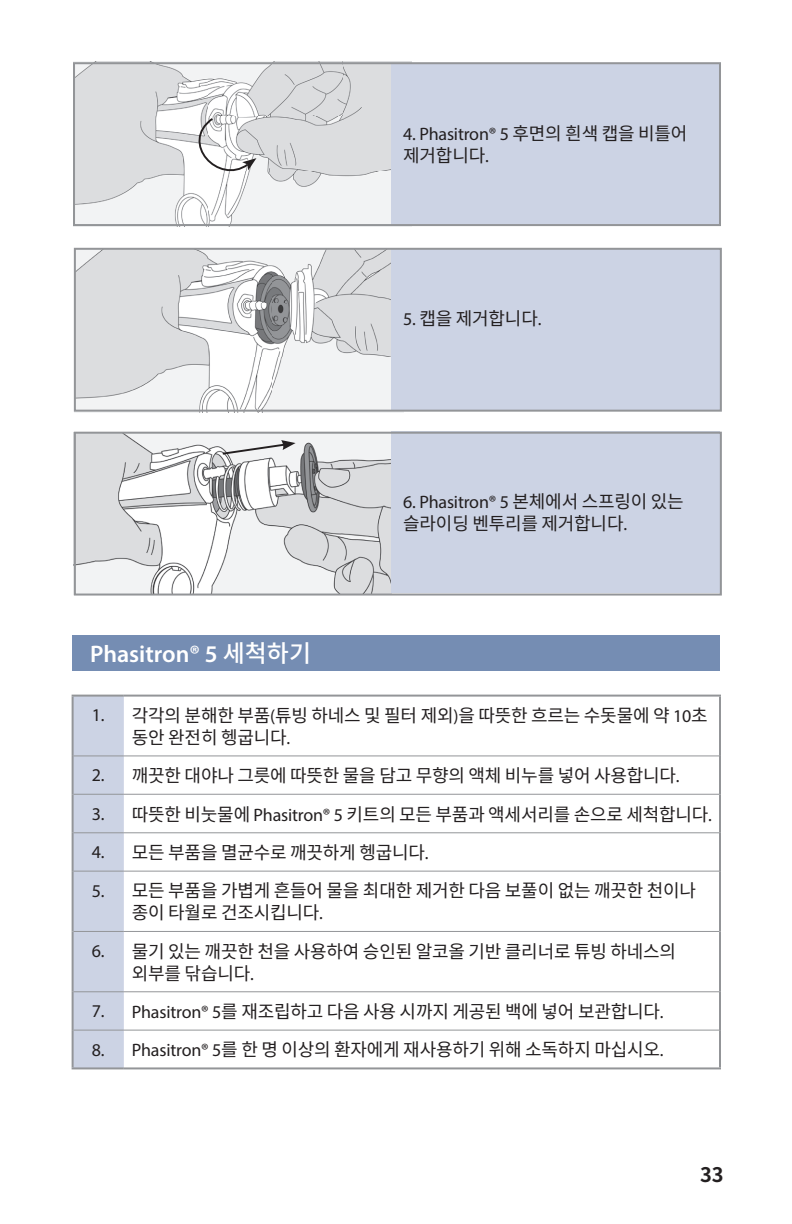
<style>
.page{position:relative;width:792px;height:1224px;background:#fff}
.page>*{position:absolute;margin:0;border:0;box-sizing:border-box;transform-origin:0 0}
.t1{font:600 24px "Myriad Pro";color:#fff}
.t2{font:700 20px "Noto Sans CJ Kkr";color:#231f20}
.t3{font:18px/22px "Noto Sans CJ Kkr";letter-spacing:-.01em;color:#231f20}
.t4{font:18px "Myriad Pro";letter-spacing:-.01em;color:#231f20}
.s1{font-family:"Noto Sans CJ Kkr"}
.s2{font-family:"Myriad Pro"}
.s3{font-family:"Noto Sans CJ Kkr";font-weight:500}
</style>
<div class="page">
<img style="left:73px;top:432px;width:319px;height:162px">
<svg style="left:221px;top:440px;width:75px;height:16px"></svg>
<img style="left:77px;top:251px;width:315px;height:158px">
<img style="left:76px;top:65px;width:316px;height:158px">
<svg style="left:179px;top:116px;width:77px;height:70px"></svg>
<div style="left:392px;top:63px;width:328px;height:163px;background:#ccd3e4"></div>
<div style="left:392px;top:249px;width:328px;height:161px;background:#ccd3e4"></div>
<div style="left:392px;top:432px;width:328px;height:161px;background:#ccd3e4"></div>
<div style="left:72px;top:635px;width:648px;height:36px;background:#758db3"></div>
<div style="left:73px;top:62px;width:648px;height:164px;border:2px solid #939598"></div>
<div style="left:74px;top:248px;width:648px;height:164px;border:2px solid #939598"></div>
<div style="left:74px;top:432px;width:648px;height:164px;border:2px solid #939598"></div>
<div style="left:74px;top:697px;width:50px;height:370px;background:#ccd3e4"></div>
<hr style="left:124px;top:695px;width:597px;height:2px;background:#939598">
<hr style="left:719px;top:697px;width:2px;height:59px;background:#939598">
<hr style="left:719px;top:756px;width:2px;height:38px;background:#939598">
<hr style="left:719px;top:794px;width:2px;height:39px;background:#939598">
<hr style="left:719px;top:833px;width:2px;height:38px;background:#939598">
<hr style="left:719px;top:871px;width:2px;height:60px;background:#939598">
<hr style="left:719px;top:931px;width:2px;height:61px;background:#939598">
<hr style="left:719px;top:992px;width:2px;height:38px;background:#939598">
<hr style="left:124px;top:755px;width:595px;height:1px;background:#939598">
<hr style="left:124px;top:794px;width:595px;height:1px;background:#939598">
<hr style="left:124px;top:832px;width:595px;height:1px;background:#939598">
<hr style="left:124px;top:871px;width:595px;height:1px;background:#939598">
<hr style="left:124px;top:931px;width:595px;height:1px;background:#939598">
<hr style="left:124px;top:991px;width:595px;height:1px;background:#939598">
<hr style="left:72px;top:695px;width:52px;height:2px;background:#939598">
<hr style="left:72px;top:697px;width:2px;height:59px;background:#939598">
<hr style="left:72px;top:756px;width:2px;height:38px;background:#939598">
<hr style="left:72px;top:794px;width:2px;height:39px;background:#939598">
<hr style="left:72px;top:833px;width:2px;height:38px;background:#939598">
<hr style="left:72px;top:871px;width:2px;height:60px;background:#939598">
<hr style="left:72px;top:931px;width:2px;height:61px;background:#939598">
<hr style="left:72px;top:992px;width:2px;height:38px;background:#939598">
<hr style="left:74px;top:755px;width:50px;height:1px;background:#939598">
<hr style="left:74px;top:832px;width:50px;height:1px;background:#939598">
<hr style="left:74px;top:871px;width:50px;height:1px;background:#939598">
<hr style="left:74px;top:931px;width:50px;height:1px;background:#939598">
<hr style="left:74px;top:991px;width:50px;height:1px;background:#939598">
<hr style="left:74px;top:794px;width:50px;height:1px;background:#939598">
<hr style="left:74px;top:1030px;width:50px;height:1px;background:#939598">
<hr style="left:124px;top:1030px;width:595px;height:1px;background:#939598">
<hr style="left:72px;top:1030px;width:2px;height:37px;background:#939598">
<hr style="left:719px;top:1030px;width:2px;height:37px;background:#939598">
<hr style="left:72px;top:1067px;width:52px;height:2px;background:#939598">
<hr style="left:124px;top:1067px;width:597px;height:2px;background:#939598">
<p class="t4" style="left:403px;top:123px;width:286px">4. Phasitron® 5 <span class="s1">후면의 흰색 캡을 비틀어</span></p>
<p class="t3" style="left:403px;top:145px;width:87px">제거합니다<span class="s2">.</span></p>
<p class="t3" style="left:403px;top:307px;width:140px"><span class="s2">5.</span> 캡을 제거합니다<span class="s2">.</span></p>
<h1 class="t1" style="left:90px;top:639px;width:223px">Phasitron® 5 <span class="s3">세척하기</span></h1>
<p class="t4" style="left:403px;top:491px;width:282px">6. Phasitron® 5 <span class="s1">본체에서 스프링이 있는</span></p>
<p class="t3" style="left:403px;top:513px;width:225px">슬라이딩 벤투리를 제거합니다<span class="s2">.</span></p>
<p class="t3" style="left:132px;top:705px;width:577px;text-indent:-40px"><span class="s2">1.</span> 각각의 분해한 부품<span class="s2">(</span>튜빙 하네스 및 필터 제외<span class="s2">)</span>을 따뜻한 흐르는 수돗물에 약 <span class="s2">10</span>초 동안 완전히 헹굽니다<span class="s2">.</span></p>
<p class="t3" style="left:92px;top:765px;width:589px"><span class="s2">2.</span> 깨끗한 대야나 그릇에 따뜻한 물을 담고 무향의 액체 비누를 넣어 사용합니다<span class="s2">.</span></p>
<p class="t3" style="left:92px;top:803px;width:622px"><span class="s2">3.</span> 따뜻한 비눗물에 <span class="s2">Phasitron® 5</span> 키트의 모든 부품과 액세서리를 손으로 세척합니다<span class="s2">.</span></p>
<p class="t3" style="left:92px;top:842px;width:338px"><span class="s2">4.</span> 모든 부품을 멸균수로 깨끗하게 헹굽니다<span class="s2">.</span></p>
<p class="t3" style="left:132px;top:880px;width:566px;text-indent:-40px"><span class="s2">5.</span> 모든 부품을 가볍게 흔들어 물을 최대한 제거한 다음 보풀이 없는 깨끗한 천이나 종이 타월로 건조시킵니다<span class="s2">.</span></p>
<p class="t3" style="left:132px;top:941px;width:546px;text-indent:-40px"><span class="s2">6.</span> 물기 있는 깨끗한 천을 사용하여 승인된 알코올 기반 클리너로 튜빙 하네스의 외부를 닦습니다<span class="s2">.</span></p>
<p class="t3" style="left:92px;top:1001px;width:573px"><span class="s2">7. Phasitron® 5</span>를 재조립하고 다음 사용 시까지 게공된 백에 넣어 보관합니다<span class="s2">.</span></p>
<p class="t3" style="left:92px;top:1039px;width:573px"><span class="s2">8. Phasitron® 5</span>를 한 명 이상의 환자에게 재사용하기 위해 소독하지 마십시오<span class="s2">.</span></p>
<p class="t2" style="left:700px;top:1163px;width:25px">33</p>
</div>
